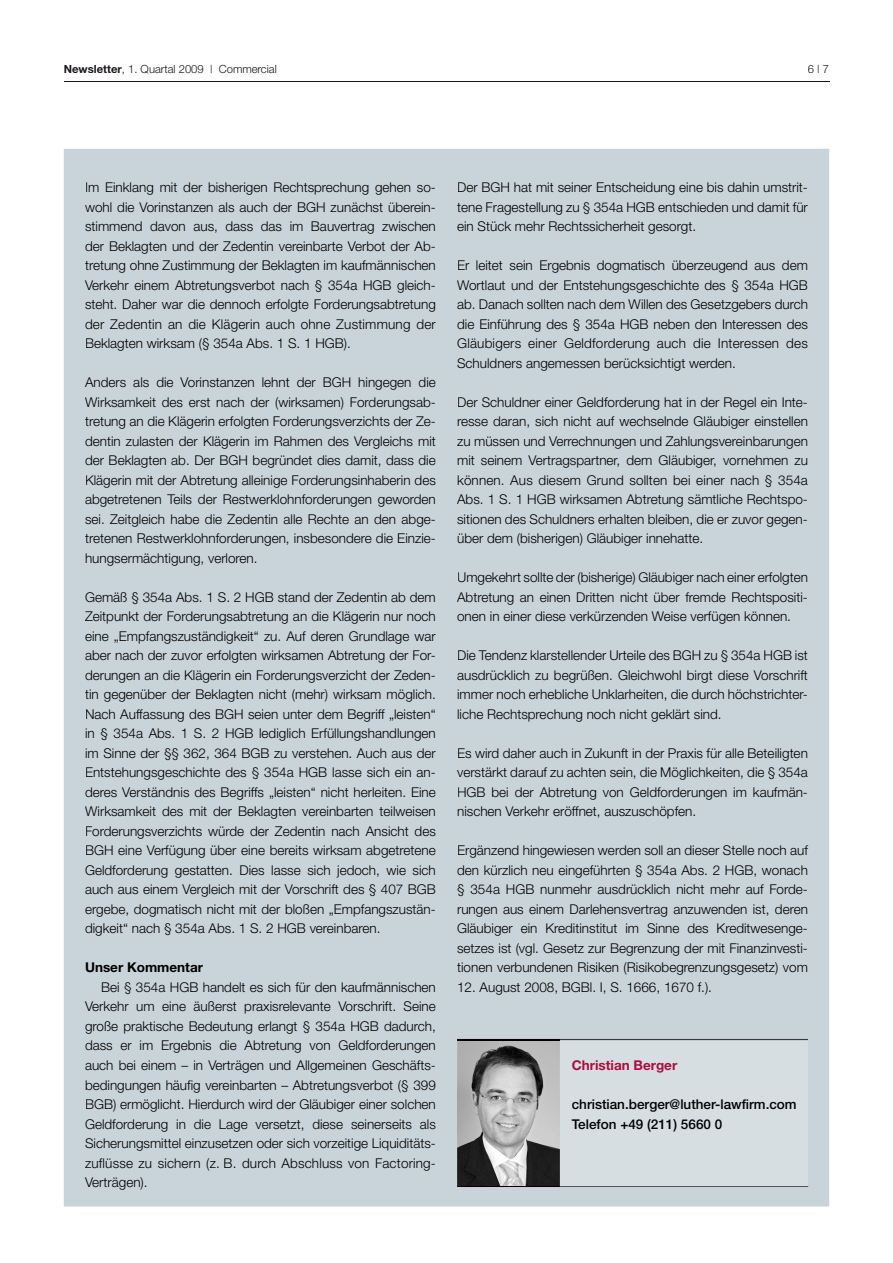
<style>
.page{position:relative;width:893px;height:1263px;background:#fff}
.page>*{position:absolute;margin:0;border:0;box-sizing:border-box;transform-origin:0 0}
.t1{font:300 13.5px/19.5px "Helvetica Neue";color:#010000;text-align:justify}
.t2{font:500 13.5px/19.5px "Helvetica Neue";color:#010000}
.t3{font:700 13.5px "Helvetica Neue";color:#ab0d3e}
.t4{font:700 13.5px "Helvetica Neue";color:#010000}
.t5{font:300 11.25px "Helvetica Neue";color:#1a171c}
.s1{font-weight:700}
</style>
<div class="page">
<hr style="left:64px;top:81px;width:765px;height:1px;background:#1a171c">
<div style="left:64px;top:149px;width:765px;height:1057px;background:#c8d4da"></div>
<div style="left:457px;top:1039px;width:351px;height:148px;background:#d6dee2"></div>
<img style="left:457px;top:1039px;width:103px;height:147px">
<svg style="left:457px;top:1186px;width:103px;height:1px"></svg>
<hr style="left:560px;top:1186px;width:248px;height:1px;background:#010000">
<hr style="left:560px;top:1039px;width:248px;height:1px;background:#010000">
<p class="t5" style="left:64px;top:62px;width:214px"><span class="s1">Newsletter</span>, 1. Quartal 2009 | Commercial</p>
<p class="t5" style="left:808px;top:62px;width:23px">6 | 7</p>
<p class="t1" style="left:85px;top:178px;width:352px">Im Einklang mit der bisherigen Rechtsprechung gehen so&shy;wohl die Vorinstanzen als auch der BGH zunächst überein&shy;stimmend davon aus, dass das im Bauvertrag zwischen der Beklagten und der Zedentin vereinbarte Verbot der Ab&shy;tretung ohne Zustimmung der Beklagten im kaufmännischen Verkehr einem Abtretungsverbot nach § 354a HGB gleich&shy;steht. Daher war die dennoch erfolgte Forderungsabtretung der Zedentin an die Klägerin auch ohne Zustimmung der Beklagten wirksam (§ 354a Abs. 1 S. 1 HGB).</p>
<p class="t1" style="left:85px;top:373px;width:352px">Anders als die Vorinstanzen lehnt der BGH hingegen die Wirksamkeit des erst nach der (wirksamen) Forderungsab&shy;tretung an die Klägerin erfolgten Forderungsverzichts der Ze&shy;dentin zulasten der Klägerin im Rahmen des Vergleichs mit der Beklagten ab. Der BGH begründet dies damit, dass die Klägerin mit der Abtretung alleinige Forderungsinhaberin des abgetretenen Teils der Restwerklohnforderungen geworden sei. Zeitgleich habe die Zedentin alle Rechte an den abge&shy;tretenen Restwerklohnforderungen, insbesondere die Einzie&shy;hungsermächtigung, verloren.</p>
<p class="t1" style="left:85px;top:587px;width:352px">Gemäß § 354a Abs. 1 S. 2 HGB stand der Zedentin ab dem Zeitpunkt der Forderungsabtretung an die Klägerin nur noch eine „Empfangszuständigkeit“ zu. Auf deren Grundlage war aber nach der zuvor erfolgten wirksamen Abtretung der For&shy;derungen an die Klägerin ein Forderungsverzicht der Zeden&shy;tin gegenüber der Beklagten nicht (mehr) wirksam möglich.<br>Nach Auffassung des BGH seien unter dem Begriff „leisten“ in § 354a Abs. 1 S. 2 HGB lediglich Erfüllungshandlungen im Sinne der §§ 362, 364 BGB zu verstehen. Auch aus der Entstehungsgeschichte des § 354a HGB lasse sich ein an&shy;deres Verständnis des Begriffs „leisten“ nicht herleiten. Eine Wirksamkeit des mit der Beklagten vereinbarten teilweisen Forderungsverzichts würde der Zedentin nach Ansicht des BGH eine Verfügung über eine bereits wirksam abgetretene Geldforderung gestatten. Dies lasse sich jedoch, wie sich auch aus einem Vergleich mit der Vorschrift des § 407 BGB ergebe, dogmatisch nicht mit der bloßen „Empfangszustän&shy;digkeit“ nach § 354a Abs. 1 S. 2 HGB vereinbaren.</p>
<p class="t4" style="left:85px;top:959px;width:119px">Unser Kommentar</p>
<p class="t1" style="left:85px;top:977px;width:352px;text-indent:16px">Bei § 354a HGB handelt es sich für den kaufmännischen Verkehr um eine äußerst praxisrelevante Vorschrift. Seine große praktische Bedeutung erlangt § 354a HGB dadurch, dass er im Ergebnis die Abtretung von Geldforderungen auch bei einem – in Verträgen und Allgemeinen Geschäfts&shy;bedingungen häufig vereinbarten – Abtretungsverbot (§ 399<br>BGB) ermöglicht. Hierdurch wird der Gläubiger einer solchen Geldforderung in die Lage versetzt, diese seinerseits als Sicherungsmittel einzusetzen oder sich vorzeitige Liquiditäts&shy;zuflüsse zu sichern (z. B. durch Abschluss von Factoring-Verträgen).</p>
<p class="t1" style="left:457px;top:178px;width:352px">Der BGH hat mit seiner Entscheidung eine bis dahin umstrit&shy;tene Fragestellung zu § 354a HGB entschieden und damit für ein Stück mehr Rechtssicherheit gesorgt.</p>
<p class="t1" style="left:457px;top:256px;width:352px">Er leitet sein Ergebnis dogmatisch überzeugend aus dem Wortlaut und der Entstehungsgeschichte des § 354a HGB ab. Danach sollten nach dem Willen des Gesetzgebers durch die Einführung des § 354a HGB neben den Interessen des Gläubigers einer Geldforderung auch die Interessen des Schuldners angemessen berücksichtigt werden.</p>
<p class="t1" style="left:457px;top:392px;width:352px">Der Schuldner einer Geldforderung hat in der Regel ein Inte&shy;resse daran, sich nicht auf wechselnde Gläubiger einstellen zu müssen und Verrechnungen und Zahlungsvereinbarungen mit seinem Vertragspartner, dem Gläubiger, vornehmen zu können. Aus diesem Grund sollten bei einer nach § 354a Abs. 1 S. 1 HGB wirksamen Abtretung sämtliche Rechtspo&shy;sitionen des Schuldners erhalten bleiben, die er zuvor gegen&shy;über dem (bisherigen) Gläubiger innehatte.</p>
<p class="t1" style="left:457px;top:568px;width:352px">Umgekehrt sollte der (bisherige) Gläubiger nach einer erfolgten Abtretung an einen Dritten nicht über fremde Rechtspositi&shy;onen in einer diese verkürzenden Weise verfügen können.</p>
<p class="t1" style="left:457px;top:646px;width:352px">Die Tendenz klarstellender Urteile des BGH zu § 354a HGB ist ausdrücklich zu begrüßen. Gleichwohl birgt diese Vorschrift immer noch erhebliche Unklarheiten, die durch höchstrichter&shy;liche Rechtsprechung noch nicht geklärt sind.</p>
<p class="t1" style="left:457px;top:743px;width:352px">Es wird daher auch in Zukunft in der Praxis für alle Beteiligten verstärkt darauf zu achten sein, die Möglichkeiten, die § 354a HGB bei der Abtretung von Geldforderungen im kaufmän&shy;nischen Verkehr eröffnet, auszuschöpfen.</p>
<p class="t1" style="left:457px;top:841px;width:352px">Ergänzend hingewiesen werden soll an dieser Stelle noch auf den kürzlich neu eingeführten § 354a Abs. 2 HGB, wonach § 354a HGB nunmehr ausdrücklich nicht mehr auf Forde&shy;rungen aus einem Darlehensvertrag anzuwenden ist, deren Gläubiger ein Kreditinstitut im Sinne des Kreditwesenge&shy;setzes ist (vgl. Gesetz zur Begrenzung der mit Finanzinvesti&shy;tionen verbundenen Risiken (Risikobegrenzungsgesetz) vom</p>
<p class="t1" style="left:457px;top:977px;width:256px">12. August 2008, BGBl. I, S. 1666, 1670 f.).</p>
<p class="t3" style="left:572px;top:1057px;width:107px">Christian Berger</p>
<p class="t2" style="left:572px;top:1094px;width:226px">christian.berger@luther-lawfirm.com<br>Telefon +49 (211) 5660 0</p>
</div>
